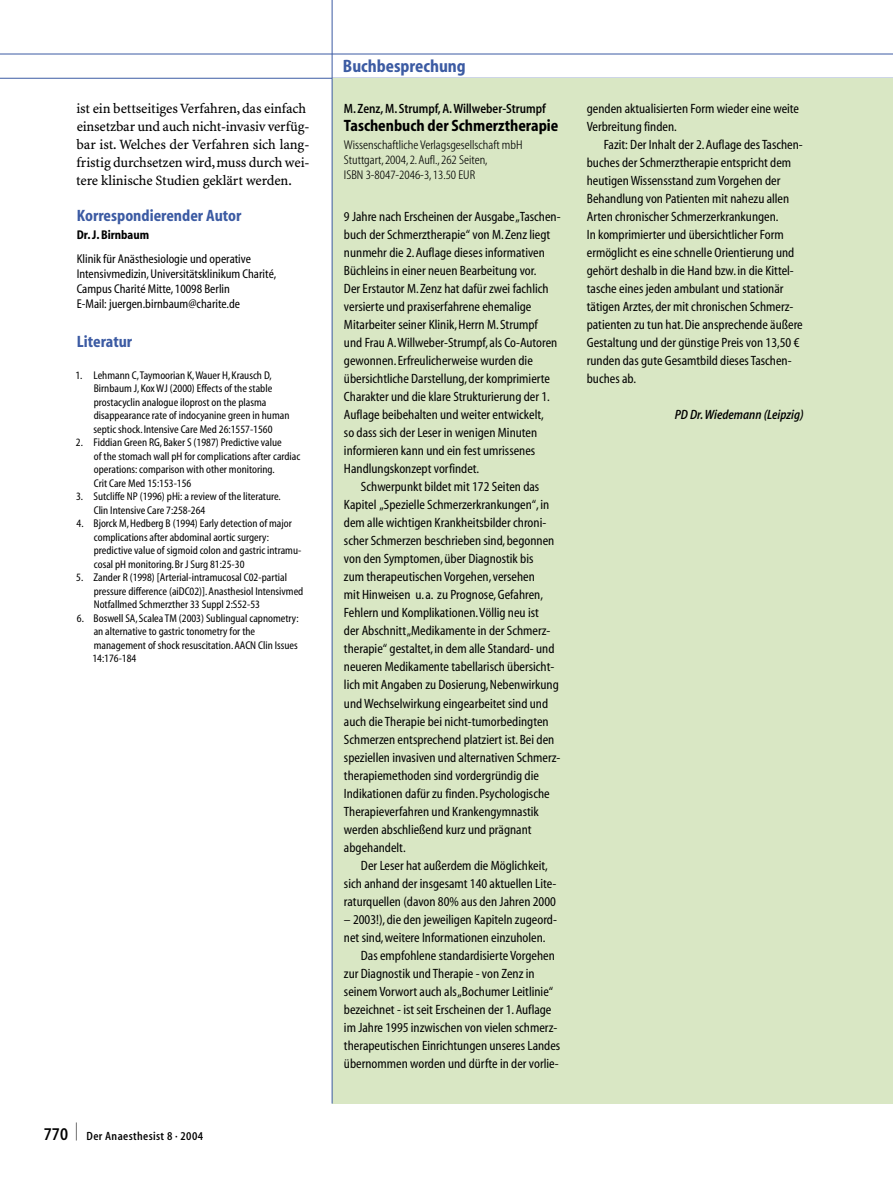
<style>
.page{position:relative;width:893px;height:1178px;background:#fff}
.page>*{position:absolute;margin:0;border:0;box-sizing:border-box;transform-origin:0 0}
.t1{font:700 condensed 18px "S Myriad";color:#3c5ba3}
.t2{font:700 condensed 16.5px "S Myriad";color:#3c5ba3}
.t3{font:700 condensed 16.5px "S Myriad";color:#000}
.t4{font:14.25px/18px "S Minion Plus";letter-spacing:-.01em;color:#000}
.t5{font:condensed 13.5px/18px "S Myriad";color:#000}
.t6{font:600 condensed 13.5px "S Myriad";color:#000}
.t7{font:italic 600 condensed 13.5px "S Myriad";color:#000}
.t8{font:condensed 12.75px/15px "S Myriad";color:#000}
.t9{font:300 condensed 12.75px/15px "S Myriad";color:#000}
.t10{font:700 condensed 12.75px "S Myriad";color:#000}
.t11{font:600 condensed 12px "S Myriad";letter-spacing:.03em;color:#000}
.t12{font:condensed 11.25px/13.5px "S Myriad";color:#000}
.s1{font-size:18px}
</style>
<div class="page">
<hr style="left:0;top:78px;width:893px;height:1px;background:#3c5ba3">
<hr style="left:0;top:54px;width:893px;height:1px;background:#3c5ba3">
<div style="left:332px;top:78px;width:561px;height:1025px;background:#d9e7c4"></div>
<hr style="left:332px;top:0;width:1px;height:1103px;background:#3c5ba3">
<p class="t4" style="left:76px;top:100px;width:235px">ist ein bettseitiges Verfahren, das einfach einsetzbar und auch nicht-invasiv verfüg&shy;bar ist. Welches der Verfahren sich lang&shy;fristig durchsetzen wird, muss durch wei&shy;tere klinische Studien geklärt werden.</p>
<p class="t2" style="left:77px;top:208px;width:166px">Korrespondierender Autor</p>
<p class="t10" style="left:77px;top:229px;width:74px">Dr. J. Birnbaum</p>
<p class="t8" style="left:77px;top:252px;width:201px">Klinik für Anästhesiologie und operative Intensivmedizin, Universitätsklinikum Charité, Campus Charité Mitte, 10098 Berlin<br>E-Mail: juergen.birnbaum@charite.de</p>
<p class="t2" style="left:77px;top:334px;width:57px">Literatur</p>
<p class="t12" style="left:94px;top:369px;width:197px;text-indent:-18px">1. Lehmann C, Taymoorian K, Wauer H, Krausch D, Birnbaum J, Kox WJ (2000) Effects of the stable prostacyclin analogue iloprost on the plasma disappearance rate of indocyanine green in human septic shock. Intensive Care Med 26:1557-1560</p>
<p class="t12" style="left:94px;top:436px;width:208px;text-indent:-18px">2. Fiddian Green RG, Baker S (1987) Predictive value<br>of the stomach wall pH for complications after cardiac operations: comparison with other monitoring.<br>Crit Care Med 15:153-156</p>
<p class="t12" style="left:94px;top:490px;width:188px;text-indent:-18px">3. Sutcliffe NP (1996) pHi: a review of the literature.<br>Clin Intensive Care 7:258-264</p>
<p class="t12" style="left:94px;top:517px;width:209px;text-indent:-17px">4. Bjorck M, Hedberg B (1994) Early detection of major complications after abdominal aortic surgery: predictive value of sigmoid colon and gastric intramu&shy;cosal pH monitoring. Br J Surg 81:25-30</p>
<p class="t12" style="left:94px;top:571px;width:211px;text-indent:-17px">5. Zander R (1998) [Arterial-intramucosal C02-partial pressure difference (aiDC02)]. Anasthesiol Intensivmed<br>Notfallmed Schmerzther 33 Suppl 2:S52-53</p>
<p class="t12" style="left:92px;top:612px;width:208px;text-indent:-15px">6. Boswell SA, Scalea TM (2003) Sublingual capnometry: an alternative to gastric tonometry for the management of shock resuscitation. AACN Clin Issues 14:176-184</p>
<p class="t11" style="left:44px;top:1129px;width:161px"><span class="s1">770 </span><sup>|</sup> Der Anaesthesist 8 · 2004</p>
<h1 class="t1" style="left:343px;top:56px;width:124px">Buchbesprechung</h1>
<p class="t6" style="left:344px;top:102px;width:203px">M. Zenz, M. Strumpf, A. Willweber-Strumpf</p>
<p class="t3" style="left:344px;top:118px;width:216px">Taschenbuch der Schmerztherapie</p>
<p class="t9" style="left:344px;top:138px;width:180px">Wissenschaftliche Verlagsgesellschaft mbH<br>Stuttgart, 2004, 2. Aufl., 262 Seiten,<br>ISBN 3-8047-2046-3, 13.50 EUR</p>
<p class="t5" style="left:344px;top:208px;width:218px">9 Jahre nach Erscheinen der Ausgabe „Taschen-</p>
<p class="t5" style="left:344px;top:226px;width:208px">buch der Schmerztherapie“ von M. Zenz liegt</p>
<p class="t5" style="left:344px;top:244px;width:202px">nunmehr die 2. Auflage dieses informativen</p>
<p class="t5" style="left:344px;top:262px;width:194px">Büchleins in einer neuen Bearbeitung vor.</p>
<p class="t5" style="left:344px;top:280px;width:206px">Der Erstautor M. Zenz hat dafür zwei fachlich</p>
<p class="t5" style="left:344px;top:298px;width:189px">versierte und praxiserfahrene ehemalige</p>
<p class="t5" style="left:344px;top:316px;width:196px">Mitarbeiter seiner Klinik, Herrn M. Strumpf</p>
<p class="t5" style="left:344px;top:334px;width:215px">und Frau A. Willweber-Strumpf, als Co-Autoren</p>
<p class="t5" style="left:344px;top:352px;width:190px">gewonnen. Erfreulicherweise wurden die</p>
<p class="t5" style="left:344px;top:370px;width:208px">übersichtliche Darstellung, der komprimierte</p>
<p class="t5" style="left:344px;top:388px;width:207px">Charakter und die klare Strukturierung der 1.</p>
<p class="t5" style="left:344px;top:406px;width:201px">Auflage beibehalten und weiter entwickelt,</p>
<p class="t5" style="left:344px;top:424px;width:195px">so dass sich der Leser in wenigen Minuten</p>
<p class="t5" style="left:344px;top:442px;width:193px">informieren kann und ein fest umrissenes</p>
<p class="t5" style="left:344px;top:460px;width:137px">Handlungskonzept vorfindet.</p>
<p class="t5" style="left:361px;top:478px;width:180px">Schwerpunkt bildet mit 172 Seiten das</p>
<p class="t5" style="left:344px;top:496px;width:207px">Kapitel „Spezielle Schmerzerkrankungen“, in</p>
<p class="t5" style="left:344px;top:514px;width:204px">dem alle wichtigen Krankheitsbilder chroni-</p>
<p class="t5" style="left:344px;top:532px;width:212px">scher Schmerzen beschrieben sind, begonnen</p>
<p class="t5" style="left:344px;top:550px;width:191px">von den Symptomen, über Diagnostik bis</p>
<p class="t5" style="left:344px;top:568px;width:192px">zum therapeutischen Vorgehen, versehen</p>
<p class="t5" style="left:344px;top:586px;width:201px">mit Hinweisen u. a. zu Prognose, Gefahren,</p>
<p class="t5" style="left:344px;top:604px;width:196px">Fehlern und Komplikationen. Völlig neu ist</p>
<p class="t5" style="left:344px;top:622px;width:208px">der Abschnitt „Medikamente in der Schmerz-</p>
<p class="t5" style="left:344px;top:640px;width:212px">therapie“ gestaltet, in dem alle Standard- und</p>
<p class="t5" style="left:344px;top:658px;width:212px">neueren Medikamente tabellarisch übersicht-</p>
<p class="t5" style="left:344px;top:676px;width:216px">lich mit Angaben zu Dosierung, Nebenwirkung</p>
<p class="t5" style="left:344px;top:694px;width:206px">und Wechselwirkung eingearbeitet sind und</p>
<p class="t5" style="left:344px;top:712px;width:206px">auch die Therapie bei nicht-tumorbedingten</p>
<p class="t5" style="left:344px;top:730px;width:212px">Schmerzen entsprechend platziert ist. Bei den</p>
<p class="t5" style="left:344px;top:748px;width:218px">speziellen invasiven und alternativen Schmerz-</p>
<p class="t5" style="left:344px;top:766px;width:196px">therapiemethoden sind vordergründig die</p>
<p class="t5" style="left:344px;top:784px;width:207px">Indikationen dafür zu finden. Psychologische</p>
<p class="t5" style="left:344px;top:802px;width:196px">Therapieverfahren und Krankengymnastik</p>
<p class="t5" style="left:344px;top:820px;width:189px">werden abschließend kurz und prägnant</p>
<p class="t5" style="left:344px;top:838px;width:63px">abgehandelt.</p>
<p class="t5" style="left:361px;top:856px;width:188px">Der Leser hat außerdem die Möglichkeit,</p>
<p class="t5" style="left:344px;top:874px;width:214px">sich anhand der insgesamt 140 aktuellen Lite-</p>
<p class="t5" style="left:344px;top:892px;width:213px">raturquellen (davon 80% aus den Jahren 2000</p>
<p class="t5" style="left:344px;top:910px;width:214px">– 2003!), die den jeweiligen Kapiteln zugeord-</p>
<p class="t5" style="left:344px;top:928px;width:203px">net sind, weitere Informationen einzuholen.</p>
<p class="t5" style="left:361px;top:946px;width:195px">Das empfohlene standardisierte Vorgehen</p>
<p class="t5" style="left:344px;top:964px;width:192px">zur Diagnostik und Therapie - von Zenz in</p>
<p class="t5" style="left:344px;top:982px;width:211px">seinem Vorwort auch als „Bochumer Leitlinie“</p>
<p class="t5" style="left:344px;top:1000px;width:209px">bezeichnet - ist seit Erscheinen der 1. Auflage</p>
<p class="t5" style="left:344px;top:1018px;width:215px">im Jahre 1995 inzwischen von vielen schmerz-</p>
<p class="t5" style="left:344px;top:1036px;width:218px">therapeutischen Einrichtungen unseres Landes</p>
<p class="t5" style="left:344px;top:1054px;width:216px">übernommen worden und dürfte in der vorlie-</p>
<p class="t5" style="left:587px;top:100px;width:214px">genden aktualisierten Form wieder eine weite<br>Verbreitung finden.</p>
<p class="t5" style="left:587px;top:136px;width:218px;text-indent:17px">Fazit: Der Inhalt der 2. Auflage des Taschen&shy;buches der Schmerztherapie entspricht dem heutigen Wissensstand zum Vorgehen der Behandlung von Patienten mit nahezu allen Arten chronischer Schmerzerkrankungen.<br>In komprimierter und übersichtlicher Form ermöglicht es eine schnelle Orientierung und gehört deshalb in die Hand bzw. in die Kittel&shy;tasche eines jeden ambulant und stationär tätigen Arztes, der mit chronischen Schmerz&shy;patienten zu tun hat. Die ansprechende äußere Gestaltung und der günstige Preis von 13,50 € runden das gute Gesamtbild dieses Taschen&shy;buches ab.</p>
<p class="t7" style="left:675px;top:408px;width:130px">PD Dr. Wiedemann (Leipzig)</p>
</div>
